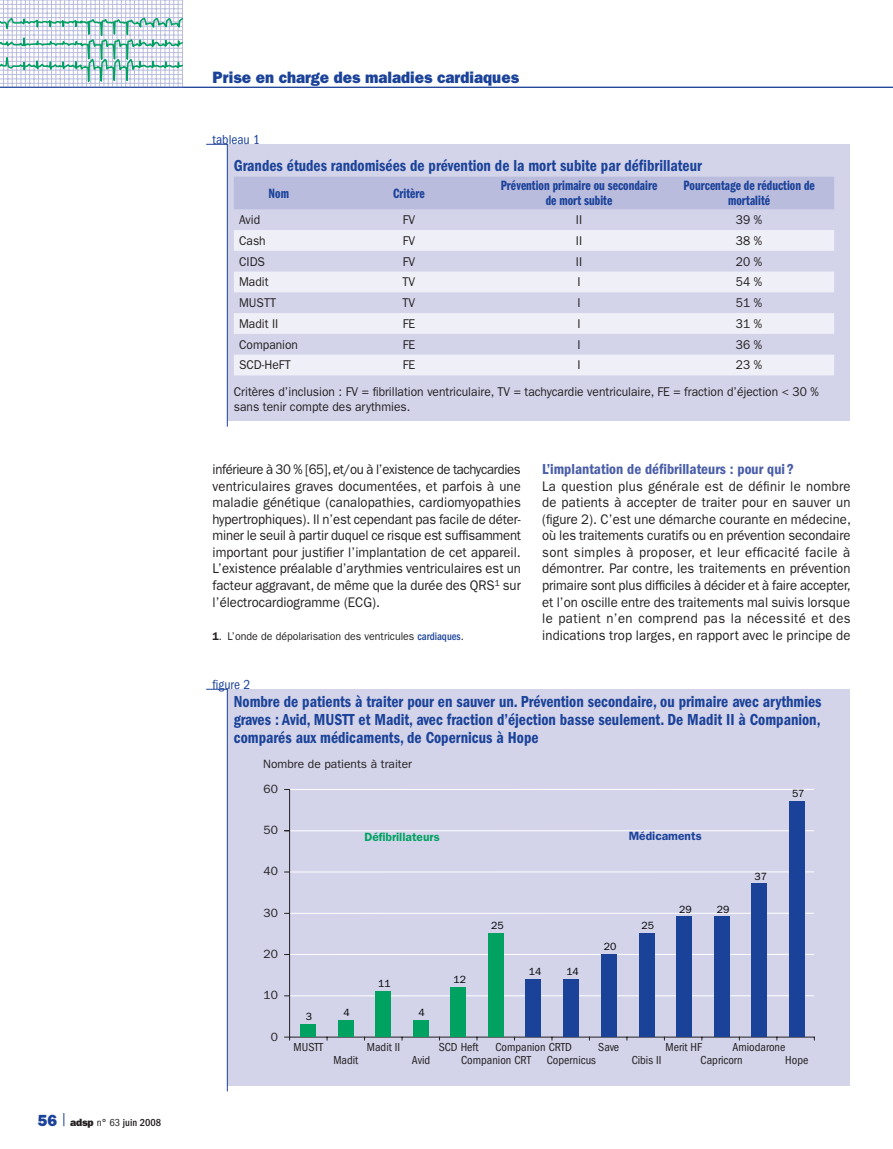
<style>
.page{position:relative;width:893px;height:1149px;background:#fff}
.page>*{position:absolute;margin:0;border:0;box-sizing:border-box;transform-origin:0 0}
.t1{font:16.5px/18px "ITC Franklin Gothic Std Dm Cd";color:#1b4299;text-align:justify;scale:.94 1}
.t2{font:16.5px "ITC Franklin Gothic Std Hvy";color:#1b4299;scale:.94 1}
.t3{font:15px "ITC Franklin Gothic Std Dm Cd";color:#495da8}
.t4{font:13.95px/16.5px "ITC Franklin Gothic Std";color:#231f20;text-align:justify;scale:.94 1}
.t5{font:13.95px/14.5px "ITC Franklin Gothic Std Dm Cp";color:#1b4299;text-align:center}
.t6{font:condensed 13.5px "ITC Franklin Gothic Std";color:#1b4299}
.t7{font:12.75px/27px "ITC Franklin Gothic Std";color:#231f20;scale:.94 1}
.t8{font:condensed 12px/12.6px "ITC Franklin Gothic Std";color:#231f20}
.t9{font:12px/25px "ITC Franklin Gothic Std";color:#231f20}
.t10{font:600 12px "ITC Franklin Gothic Std";color:#00a261}
.t11{font:600 12px "ITC Franklin Gothic Std";color:#1b4299}
.t12{font:11.25px "ITC Franklin Gothic Std";color:#231f20;scale:.94 1}
.t13{font:10.5px "ITC Franklin Gothic Std";color:#000}
.t14{font:500 condensed 10.5px "ITC Franklin Gothic Std";color:#231f20}
.s1{font-family:"ITC Franklin Gothic Std Hvy";font-weight:400;font-stretch:normal;font-size:16.2px;color:#1b4299}
.s2{font-family:"ITC Franklin Gothic Std Hvy";font-weight:400;font-stretch:normal}
.s3{font-weight:400}
.s4{font-weight:600}
.s5{font-weight:500;font-stretch:condensed;color:#1b4299}
</style>
<div class="page">
<svg style="left:64px;top:1113px;width:1px;height:12px"></svg>
<svg style="left:0;top:0;width:183px;height:87px"></svg>
<hr style="left:0;top:87px;width:893px;height:1px;background:#1b4299">
<div style="left:227px;top:144px;width:623px;height:276px;background:#d3d4ea"></div>
<svg style="left:206px;top:144px;width:22px;height:283px"></svg>
<div style="left:234px;top:177px;width:600px;height:32px;background:#babcdd"></div>
<svg style="left:234px;top:230px;width:600px;height:145px;fill:#eff0f7"></svg>
<div style="left:227px;top:688px;width:623px;height:396px;background:#d3d4ea"></div>
<svg style="left:206px;top:688px;width:22px;height:403px"></svg>
<hr style="left:290px;top:995px;width:524px;height:1px;background:#fff">
<hr style="left:290px;top:953px;width:524px;height:1px;background:#fff">
<hr style="left:290px;top:912px;width:524px;height:1px;background:#fff">
<hr style="left:290px;top:871px;width:524px;height:1px;background:#fff">
<hr style="left:290px;top:830px;width:524px;height:1px;background:#fff">
<hr style="left:290px;top:788px;width:524px;height:1px;background:#fff">
<hr style="left:290px;top:1036px;width:524px;height:1px;background:#231f20">
<hr style="left:289px;top:789px;width:1px;height:247px;background:#231f20">
<div style="left:300px;top:1024px;width:16px;height:12px;background:#00a261"></div>
<div style="left:338px;top:1020px;width:15px;height:16px;background:#00a261"></div>
<div style="left:376px;top:991px;width:15px;height:45px;background:#00a261"></div>
<div style="left:413px;top:1020px;width:16px;height:16px;background:#00a261"></div>
<div style="left:451px;top:987px;width:15px;height:49px;background:#00a261"></div>
<div style="left:489px;top:933px;width:15px;height:103px;background:#00a261"></div>
<div style="left:526px;top:978px;width:15px;height:58px;background:#1b4299"></div>
<div style="left:564px;top:978px;width:15px;height:58px;background:#1b4299"></div>
<div style="left:601px;top:954px;width:15px;height:82px;background:#1b4299"></div>
<div style="left:639px;top:933px;width:15px;height:103px;background:#1b4299"></div>
<div style="left:676px;top:916px;width:15px;height:120px;background:#1b4299"></div>
<div style="left:714px;top:916px;width:15px;height:120px;background:#1b4299"></div>
<div style="left:751px;top:883px;width:15px;height:153px;background:#1b4299"></div>
<div style="left:789px;top:801px;width:15px;height:235px;background:#1b4299"></div>
<p class="t14" style="left:38px;top:1115px;width:125px"><span class="s1">56</span> <span class="s2">adsp</span> <span class="s3">n° 63</span> juin 2008</p>
<p class="t2" style="left:213px;top:68px;width:328px">Prise en charge des maladies cardiaques</p>
<p class="t6" style="left:213px;top:132px;width:49px">tableau 1</p>
<p class="t1" style="left:234px;top:156px;width:499px">Grandes études randomisées de prévention de la mort subite par défibrillateur</p>
<p class="t5" style="left:269px;top:186px;width:22px">Nom</p>
<p class="t5" style="left:393px;top:186px;width:33px">Critère</p>
<p class="t5" style="left:501px;top:179px;width:158px">Prévention primaire ou secondaire de mort subite</p>
<p class="t5" style="left:683px;top:179px;width:133px">Pourcentage de réduction de mortalité</p>
<p class="t7" style="left:239px;top:206px;width:24px">Avid</p>
<p class="t7" style="left:403px;top:206px;width:15px">FV</p>
<p class="t7" style="left:576px;top:206px;width:8px">II</p>
<p class="t7" style="left:736px;top:206px;width:30px">39 %</p>
<p class="t7" style="left:239px;top:227px;width:30px">Cash</p>
<p class="t7" style="left:403px;top:227px;width:15px">FV</p>
<p class="t7" style="left:576px;top:227px;width:8px">II</p>
<p class="t7" style="left:736px;top:227px;width:30px">38 %</p>
<p class="t7" style="left:239px;top:248px;width:29px">CIDS</p>
<p class="t7" style="left:403px;top:248px;width:15px">FV</p>
<p class="t7" style="left:576px;top:248px;width:8px">II</p>
<p class="t7" style="left:736px;top:248px;width:30px">20 %</p>
<p class="t7" style="left:239px;top:268px;width:33px">Madit</p>
<p class="t7" style="left:403px;top:268px;width:15px">TV</p>
<p class="t7" style="left:577px;top:268px;width:5px">I</p>
<p class="t7" style="left:736px;top:268px;width:30px">54 %</p>
<p class="t7" style="left:239px;top:289px;width:41px">MUSTT</p>
<p class="t7" style="left:403px;top:289px;width:15px">TV</p>
<p class="t7" style="left:577px;top:289px;width:5px">I</p>
<p class="t7" style="left:736px;top:289px;width:30px">51 %</p>
<p class="t7" style="left:239px;top:310px;width:43px">Madit II</p>
<p class="t7" style="left:403px;top:310px;width:15px">FE</p>
<p class="t7" style="left:577px;top:310px;width:5px">I</p>
<p class="t7" style="left:736px;top:310px;width:30px">31 %</p>
<p class="t7" style="left:239px;top:331px;width:64px">Companion</p>
<p class="t7" style="left:403px;top:331px;width:15px">FE</p>
<p class="t7" style="left:577px;top:331px;width:5px">I</p>
<p class="t7" style="left:736px;top:331px;width:30px">36 %</p>
<p class="t7" style="left:239px;top:351px;width:56px">SCD-HeFT</p>
<p class="t7" style="left:403px;top:351px;width:15px">FE</p>
<p class="t7" style="left:577px;top:351px;width:5px">I</p>
<p class="t7" style="left:234px;top:351px;width:624px;text-indent:502px">23 %<br>Critères d’inclusion : FV = fibrillation ventriculaire, TV = tachycardie ventriculaire, FE = fraction d’éjection &lt; 30 %</p>
<p class="t7" style="left:234px;top:393px;width:189px">sans tenir compte des arythmies.</p>
<p class="t4" style="left:213px;top:461px;width:330px">inférieure à 30 % [65], et/ou à l’existence de tachycardies ventriculaires graves documentées, et parfois à une maladie génétique (canalopathies, cardiomyopathies hypertrophiques). Il n’est cependant pas facile de déter&shy;miner le seuil à partir duquel ce risque est suffisamment important pour justifier l’implantation de cet appareil.<br>L’existence préalable d’arythmies ventriculaires est un facteur aggravant, de même que la durée des QRS<sup>1</sup> sur l’électrocardiogramme (ECG).</p>
<p class="t12" style="left:213px;top:629px;width:269px"><span class="s4">1</span>. L’onde de dépolarisation des ventricules <span class="s5">cardiaques</span>.</p>
<p class="t3" style="left:542px;top:460px;width:253px">L’implantation de défibrillateurs : pour qui ?</p>
<p class="t4" style="left:542px;top:478px;width:330px">La question plus générale est de définir le nombre de patients à accepter de traiter pour en sauver un (figure 2). C’est une démarche courante en médecine, où les traitements curatifs ou en prévention secondaire sont simples à proposer, et leur efficacité facile à démontrer. Par contre, les traitements en prévention primaire sont plus difficiles à décider et à faire accepter, et l’on oscille entre des traitements mal suivis lorsque le patient n’en comprend pas la nécessité et des indications trop larges, en rapport avec le principe de</p>
<p class="t6" style="left:213px;top:676px;width:39px">figure 2</p>
<p class="t1" style="left:234px;top:692px;width:627px">Nombre de patients à traiter pour en sauver un. Prévention secondaire, ou primaire avec arythmies graves : Avid, MUSTT et Madit, avec fraction d’éjection basse seulement. De Madit II à Companion, comparés aux médicaments, de Copernicus à Hope</p>
<p class="t9" style="left:263px;top:751px;width:150px">Nombre de patients à traiter<br>60</p>
<p class="t9" style="left:264px;top:817px;width:16px">50</p>
<p class="t9" style="left:264px;top:858px;width:16px">40</p>
<p class="t9" style="left:264px;top:899px;width:16px">30</p>
<p class="t9" style="left:264px;top:941px;width:16px">20</p>
<p class="t9" style="left:264px;top:982px;width:16px">10</p>
<p class="t9" style="left:271px;top:1023px;width:9px">0</p>
<p class="t13" style="left:306px;top:1009px;width:8px">3</p>
<p class="t10" style="left:364px;top:829px;width:77px">Défibrillateurs</p>
<p class="t11" style="left:629px;top:828px;width:74px">Médicaments</p>
<p class="t13" style="left:343px;top:1005px;width:8px">4</p>
<p class="t13" style="left:378px;top:976px;width:14px">11</p>
<p class="t13" style="left:419px;top:1005px;width:8px">4</p>
<p class="t13" style="left:453px;top:972px;width:14px">12</p>
<p class="t13" style="left:491px;top:919px;width:14px">25</p>
<p class="t13" style="left:529px;top:964px;width:14px">14</p>
<p class="t13" style="left:566px;top:964px;width:14px">14</p>
<p class="t13" style="left:604px;top:939px;width:14px">20</p>
<p class="t13" style="left:642px;top:919px;width:14px">25</p>
<p class="t13" style="left:679px;top:902px;width:14px">29</p>
<p class="t13" style="left:717px;top:902px;width:14px">29</p>
<p class="t13" style="left:754px;top:869px;width:14px">37</p>
<p class="t13" style="left:792px;top:787px;width:14px">57</p>
<p class="t8" style="left:294px;top:1040px;width:31px">MUSTT</p>
<p class="t8" style="left:333px;top:1053px;width:26px">Madit</p>
<p class="t8" style="left:367px;top:1040px;width:35px">Madit II</p>
<p class="t8" style="left:412px;top:1053px;width:20px">Avid</p>
<p class="t8" style="left:461px;top:1040px;width:71px;text-indent:-23px">SCD Heft<br>Companion CRT</p>
<p class="t8" style="left:547px;top:1040px;width:51px;text-indent:-51px">Companion CRTD<br>Copernicus</p>
<p class="t8" style="left:598px;top:1040px;width:22px">Save</p>
<p class="t8" style="left:701px;top:1040px;width:44px;text-indent:-35px">Merit HF<br>Capricorn</p>
<p class="t8" style="left:785px;top:1040px;width:25px;text-indent:-53px">Amiodarone<br>Hope</p>
<p class="t8" style="left:632px;top:1053px;width:31px">Cibis II</p>
</div>
